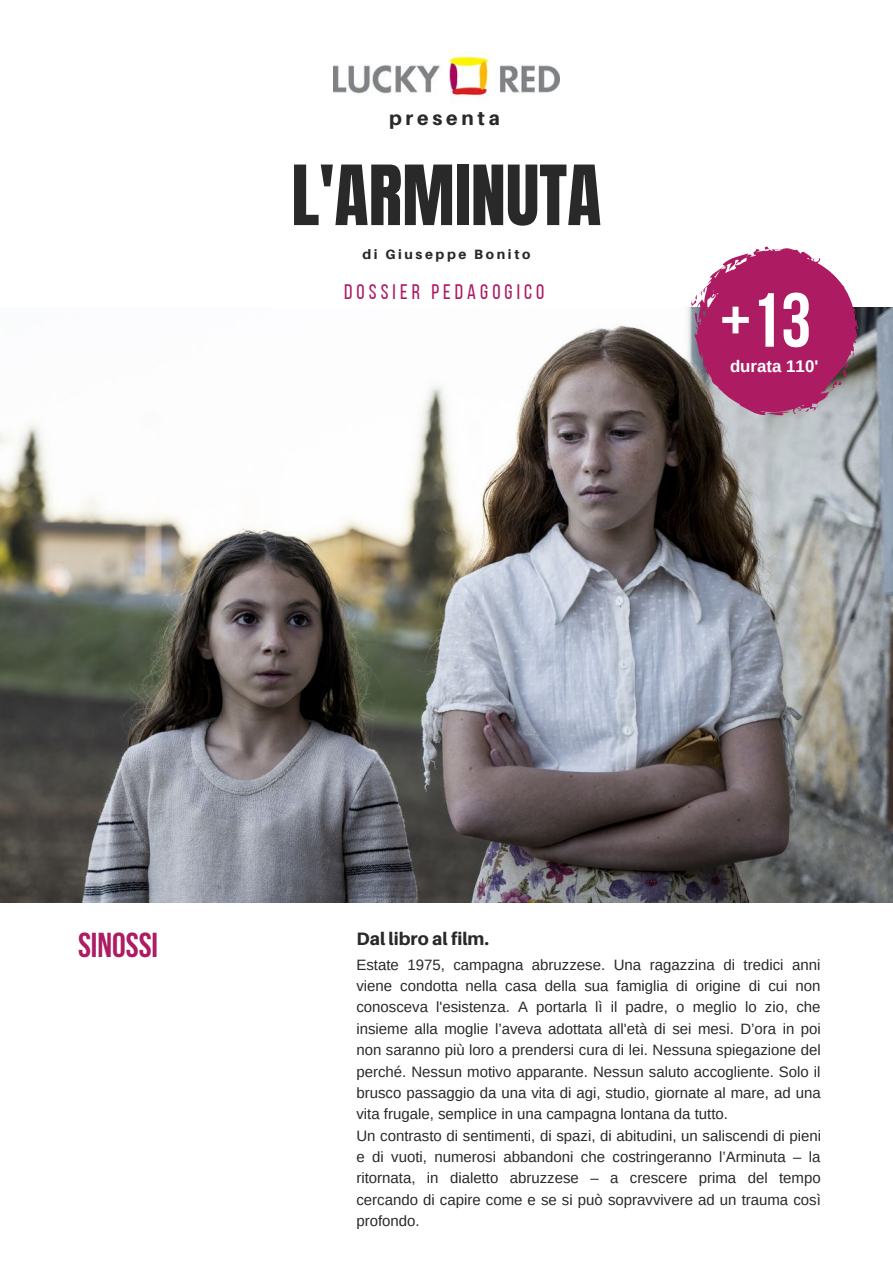
<style>
.page{position:relative;width:893px;height:1264px;background:#fff}
.page>*{position:absolute;margin:0;border:0;box-sizing:border-box;transform-origin:0 0}
.t1{font:700 76.5px "Bebas Neue";color:#fff}
.t2{font:70.5px "Anton";color:#292929}
.t3{font:700 34.5px "Bebas Neue";color:#ad1b62}
.t4{font:21px "Bebas Neue";letter-spacing:.195em;color:#ad1b62}
.t5{font:800 19.5px "Aileron";letter-spacing:.195em;color:#292929}
.t6{font:800 18px "Aileron";color:#292929}
.t7{font:700 16.8px "Arimo";color:#fff}
.t8{font:15px/21.3px "Arimo";color:#292929}
.t9{font:800 13.5px "Aileron";letter-spacing:.195em;color:#292929}
</style>
<div class="page">
<img style="left:333px;top:51px;width:226px;height:52px">
<img style="left:0;top:307px;width:892px;height:595px">
<svg style="left:690px;top:247px;width:168px;height:168px"></svg>
<h3 class="t5" style="left:389px;top:106px;width:112px">presenta</h3>
<h2 class="t2" style="left:291px;top:145px;width:311px">L'ARMINUTA</h2>
<p class="t9" style="left:362px;top:246px;width:169px">di Giuseppe Bonito</p>
<h3 class="t4" style="left:344px;top:283px;width:202px">DOSSIER PEDAGOGICO</h3>
<h1 class="t1" style="left:720px;top:289px;width:92px">+13</h1>
<p class="t7" style="left:730px;top:356px;width:90px">durata 110'</p>
<h3 class="t3" style="left:78px;top:930px;width:82px">SINOSSI</h3>
<p class="t6" style="left:356px;top:927px;width:134px">Dal libro al film.</p>
<p class="t8" style="left:356px;top:953px;width:466px">Estate 1975, campagna abruzzese. Una ragazzina di tredici anni viene condotta nella casa della sua famiglia di origine di cui non conosceva l'esistenza. A portarla lì il padre, o meglio lo zio, che insieme alla moglie l’aveva adottata all'età di sei mesi. D’ora in poi non saranno più loro a prendersi cura di lei. Nessuna spiegazione del perché. Nessun motivo apparante. Nessun saluto accogliente. Solo il brusco passaggio da una vita di agi, studio, giornate al mare, ad una vita frugale, semplice in una campagna lontana da tutto.<br>Un contrasto di sentimenti, di spazi, di abitudini, un saliscendi di pieni e di vuoti, numerosi abbandoni che costringeranno l’Arminuta – la ritornata, in dialetto abruzzese – a crescere prima del tempo cercando di capire come e se si può sopravvivere ad un trauma così profondo.</p>
</div>
